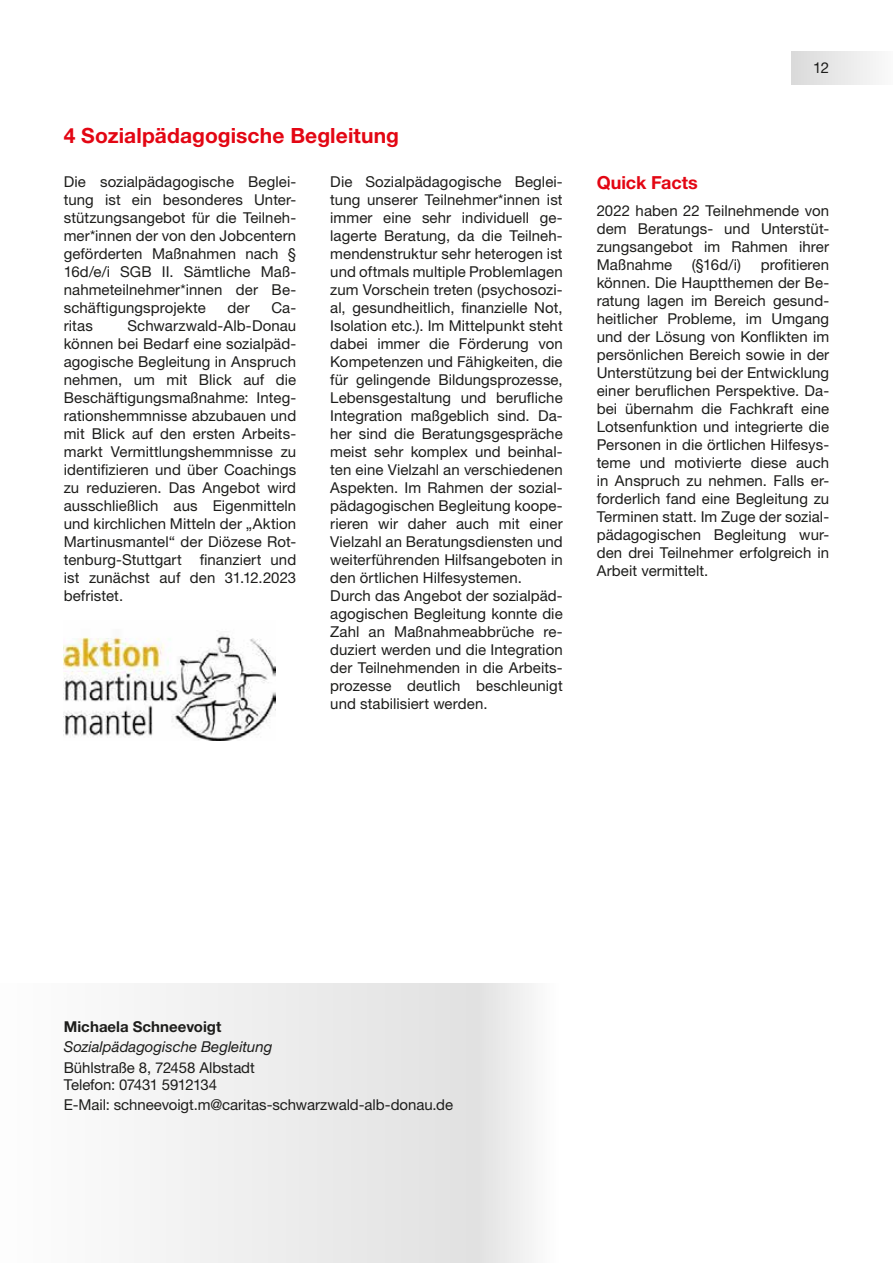
<style>
.page{position:relative;width:893px;height:1263px;background:#fff}
.page>*{position:absolute;margin:0;border:0;box-sizing:border-box;transform-origin:0 0}
.t1{font:700 21px "Helvetica Neue LT Std";letter-spacing:.005em;color:#e30613}
.t2{font:700 18px "Helvetica Neue LT Std";letter-spacing:-.005em;color:#e30613}
.t3{font:15px/18px "Helvetica Neue LT Std";letter-spacing:.005em;color:#1d1d1b;text-align:justify}
.t4{font:italic 15px "Helvetica Neue LT Std";color:#1d1d1b}
.t5{font:15px "Helvetica Neue LT Std";letter-spacing:-.025em;color:#1d1d1b}
.t6{font:700 15px "Helvetica Neue LT Std";letter-spacing:.005em;color:#1d1d1b}
</style>
<div class="page">
<div style="left:791px;top:51px;width:102px;height:33px;background:linear-gradient(to right,#d9d9d9,#fafafa)"></div>
<svg style="left:150px;top:983px;width:382px;height:280px;fill:#ebebeb"></svg>
<img style="left:64px;top:635px;width:211px;height:105px">
<p class="t1" style="left:64px;top:122px;width:337px">4 Sozialpädagogische Begleitung</p>
<p class="t3" style="left:64px;top:173px;width:234px">Die sozialpädagogische Beglei&shy;tung ist ein besonderes Unter&shy;stützungsangebot für die Teilneh&shy;mer*innen der von den Jobcentern geförderten Maßnahmen nach § 16d/e/i SGB II. Sämtliche Maß&shy;nahmeteilnehmer*innen der Be&shy;schäftigungsprojekte</p>
<p class="t3" style="left:330px;top:173px;width:234px">Die Sozialpädagogische Beglei&shy;tung unserer Teilnehmer*innen ist immer eine sehr individuell ge&shy;lagerte Beratung, da die Teilneh&shy;mendenstruktur sehr heterogen ist und oftmals multiple Problemlagen zum Vorschein treten (psychosozi&shy;al, gesundheitlich, finanzielle Not, Isolation etc.). Im Mittelpunkt steht dabei immer die Förderung von Kompetenzen und Fähigkeiten, die für gelingende Bildungsprozesse, Lebensgestaltung und berufliche Integration maßgeblich sind. Da&shy;her sind die Beratungsgespräche meist sehr komplex und beinhal&shy;ten eine Vielzahl an verschiedenen Aspekten. Im Rahmen der sozial&shy;pädagogischen Begleitung koope&shy;rieren wir daher auch mit einer Vielzahl an Beratungsdiensten und weiterführenden Hilfsangeboten in den örtlichen Hilfesystemen.</p>
<p class="t3" style="left:330px;top:587px;width:234px">Durch das Angebot der sozialpäd&shy;agogischen Begleitung konnte die Zahl an Maßnahmeabbrüche re&shy;duziert werden und die Integration der Teilnehmenden in die Arbeits&shy;prozesse deutlich beschleunigt und stabilisiert werden.</p>
<p class="t3" style="left:228px;top:299px;width:24px">der</p>
<p class="t3" style="left:271px;top:299px;width:26px">Ca-</p>
<p class="t3" style="left:64px;top:317px;width:234px;text-indent:64px">Schwarzwald-Alb-Donau können bei Bedarf eine sozialpäd&shy;agogische Begleitung in Anspruch nehmen, um mit Blick auf die Beschäftigungsmaßnahme: Integ&shy;rationshemmnisse abzubauen und mit Blick auf den ersten Arbeits&shy;markt Vermittlungshemmnisse zu identifizieren und über Coachings zu reduzieren. Das Angebot wird ausschließlich aus Eigenmitteln und kirchlichen Mitteln der „Aktion Martinusmantel“ der Diözese Rot&shy;tenburg-Stuttgart finanziert und ist zunächst auf den 31.12.2023 befristet.</p>
<p class="t3" style="left:64px;top:317px;width:31px">ritas</p>
<p class="t3" style="left:813px;top:58px;width:17px">12</p>
<p class="t2" style="left:597px;top:172px;width:103px">Quick Facts</p>
<p class="t3" style="left:597px;top:201px;width:234px">2022 haben 22 Teilnehmende von dem Beratungs- und Unterstüt&shy;zungsangebot im Rahmen ihrer Maßnahme</p>
<p class="t3" style="left:692px;top:255px;width:51px">(§16d/i)</p>
<p class="t3" style="left:597px;top:255px;width:234px;text-indent:164px">profitieren können. Die Hauptthemen der Be&shy;ratung lagen im Bereich gesund&shy;heitlicher Probleme, im Umgang und der Lösung von Konflikten im persönlichen Bereich sowie in der Unterstützung bei der Entwicklung einer beruflichen Perspektive. Da&shy;bei übernahm die Fachkraft eine Lotsenfunktion und integrierte die Personen in die örtlichen Hilfesys&shy;teme und motivierte diese auch in Anspruch zu nehmen. Falls er&shy;forderlich fand eine Begleitung zu Terminen statt. Im Zuge der sozial&shy;pädagogischen Begleitung wur&shy;den drei Teilnehmer erfolgreich in Arbeit vermittelt.</p>
<p class="t6" style="left:64px;top:1017px;width:159px">Michaela Schneevoigt</p>
<p class="t4" style="left:64px;top:1038px;width:210px">Sozialpädagogische Begleitung</p>
<p class="t3" style="left:64px;top:1059px;width:193px">Bühlstraße 8, 72458 Albstadt</p>
<p class="t5" style="left:64px;top:1075px;width:155px">Telefon: 07431 5912134</p>
<p class="t3" style="left:64px;top:1096px;width:391px">E-Mail: schneevoigt.m@caritas-schwarzwald-alb-donau.de</p>
</div>
